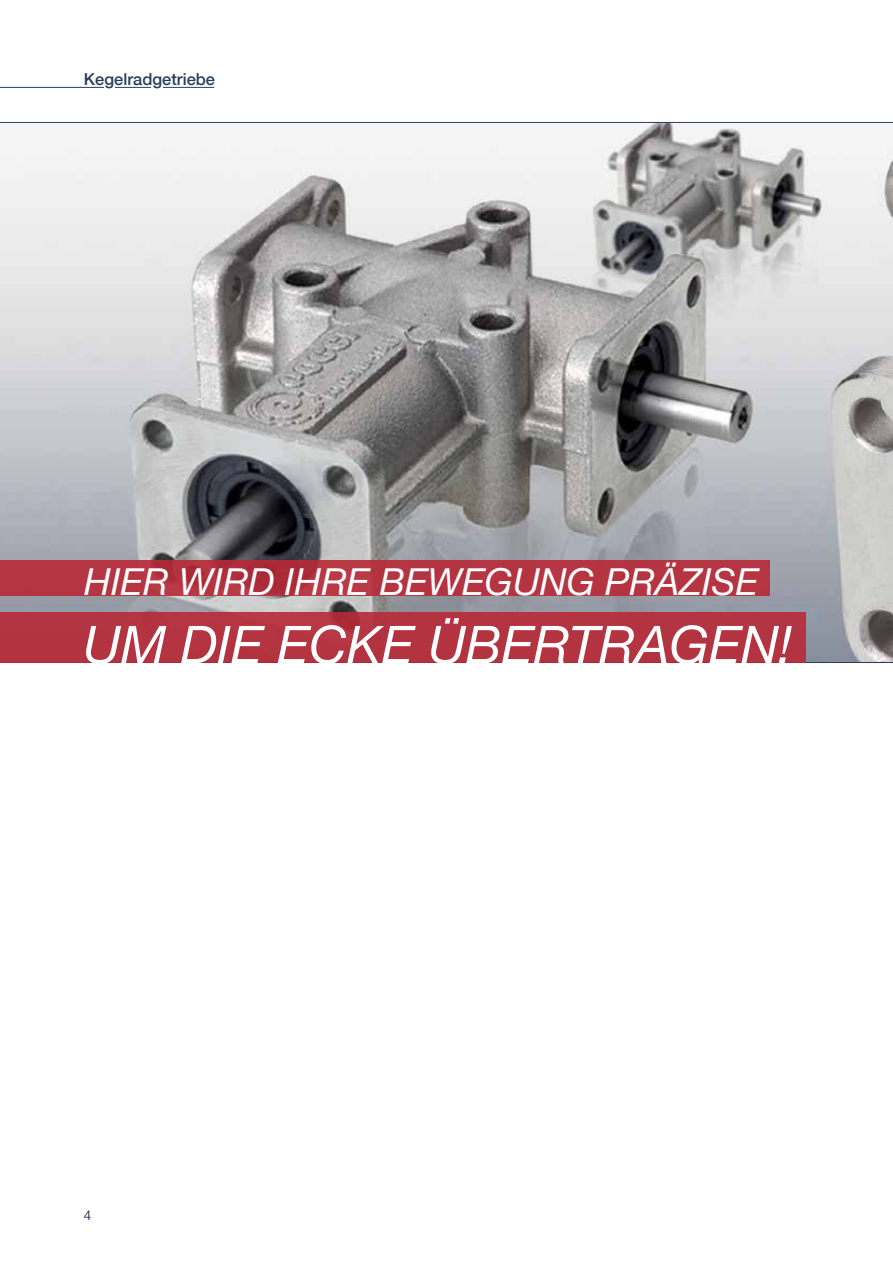
<style>
.page{position:relative;width:893px;height:1263px;background:#fff}
.page>*{position:absolute;margin:0;border:0;box-sizing:border-box;transform-origin:0 0}
.t1{font:italic 52.2px "Helvetica Neue LT";color:#fff}
.t2{font:italic 37.2px "Helvetica Neue LT";color:#fff}
.t3{font:500 16.5px "Helvetica Neue LT";color:#2a3e5c}
.t4{font:13.5px "Helvetica Neue LT";color:#2a3e5c}
</style>
<div class="page">
<hr style="left:0;top:87px;width:214px;height:1px;background:#2a3e5c">
<div style="left:104px;top:86px;width:11px;height:5px;background:#fff"></div>
<div style="left:152px;top:86px;width:11px;height:5px;background:#fff"></div>
<svg style="left:0;top:122px;width:893px;height:541px;background:#b4b4b6"></svg>
<div style="left:0;top:560px;width:770px;height:35px;background:#b53542"></div>
<div style="left:0;top:613px;width:805px;height:50px;background:#b33341"></div>
<p class="t3" style="left:84px;top:69px;width:133px">Kegelradgetriebe</p>
<p class="t2" style="left:84px;top:560px;width:676px">HIER WIRD IHRE BEWEGUNG PRÄZISE</p>
<h1 class="t1" style="left:83px;top:613px;width:711px">UM DIE ECKE ÜBERTRAGEN!</h1>
<p class="t4" style="left:84px;top:1207px;width:9px">4</p>
</div>
